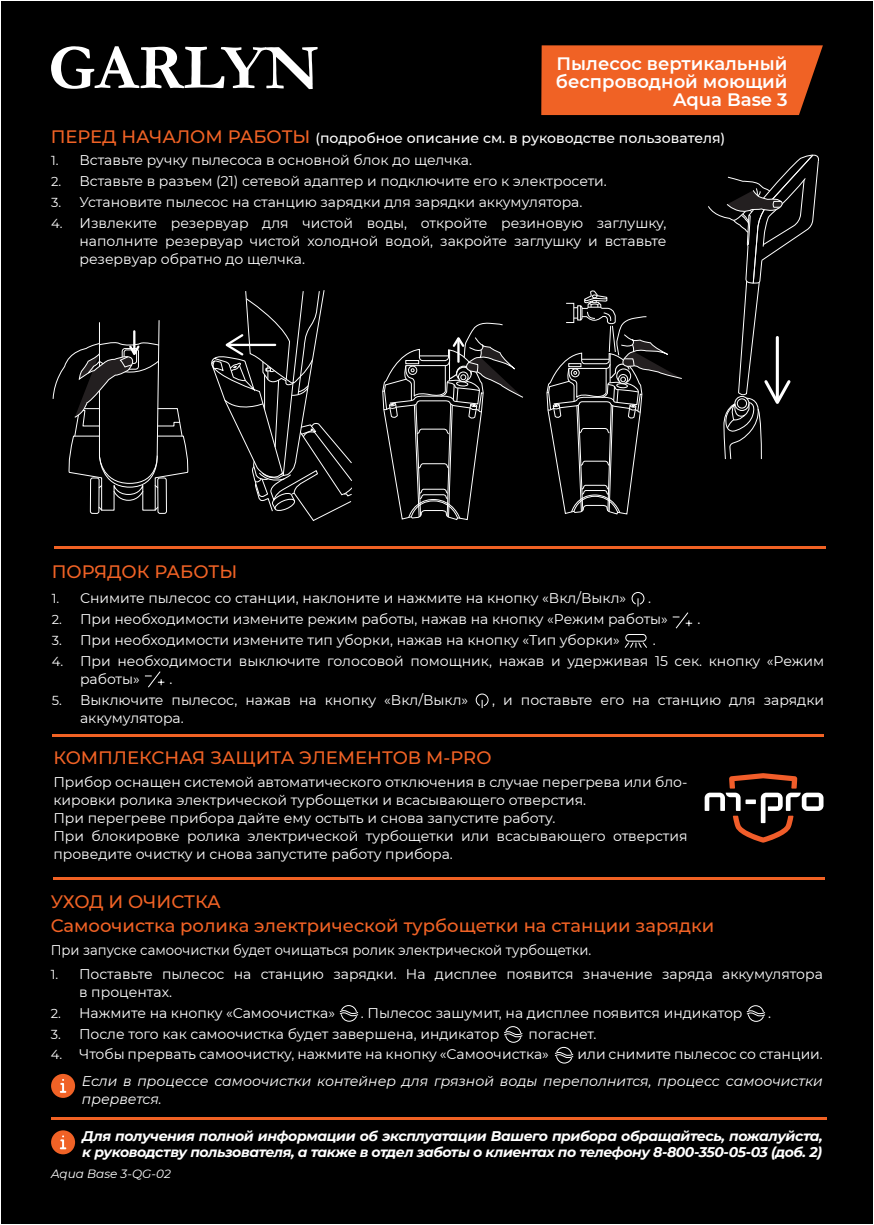
<style>
.page{position:relative;width:874px;height:1225px;background:#fff}
.page>*{position:absolute;margin:0;border:0;box-sizing:border-box;transform-origin:0 0}
.t1{font:500 18px/23.6px "Montserrat";color:#f06225}
.t2{font:600 18px/18px "Montserrat";color:#fff;text-align:right}
.t3{font:14px/18px "Montserrat";color:#fff}
.t4{font:italic 700 14px/16px "Montserrat";letter-spacing:-.03em;color:#fff}
.t5{font:italic 14px/18px "Montserrat";color:#fff}
.t6{font:14px "Montserrat";color:#fff;scale:.94 1}
.t7{font:500 14px "Montserrat";color:#fff}
.t8{font:italic 12px "Montserrat";color:#fff}
.s1{font-size:18px;color:#f06225}
.s2{font-size:13px}
</style>
<div class="page">
<div style="left:1px;top:1px;width:871px;height:1223px;background:#000"></div>
<svg style="left:51px;top:46px;width:266px;height:43px"></svg>
<hr style="left:51px;top:1117px;width:774px;height:2px;background:#f16224">
<hr style="left:53px;top:877px;width:771px;height:2px;background:#f16224">
<hr style="left:52px;top:734px;width:771px;height:2px;background:#f16224">
<hr style="left:54px;top:546px;width:771px;height:2px;background:#f16224">
<svg style="left:746px;top:1005px;width:19px;height:17px"></svg>
<svg style="left:339px;top:1005px;width:19px;height:16px"></svg>
<svg style="left:504px;top:1026px;width:18px;height:16px"></svg>
<svg style="left:554px;top:1047px;width:19px;height:16px"></svg>
<svg style="left:51px;top:1074px;width:24px;height:24px"></svg>
<svg style="left:51px;top:1130px;width:24px;height:24px"></svg>
<svg style="left:631px;top:592px;width:13px;height:15px"></svg>
<svg style="left:672px;top:612px;width:20px;height:17px"></svg>
<svg style="left:624px;top:634px;width:23px;height:14px"></svg>
<svg style="left:145px;top:671px;width:20px;height:17px"></svg>
<svg style="left:475px;top:693px;width:13px;height:15px"></svg>
<div style="left:541px;top:45px;width:281px;height:70px;background:#f06225"></div>
<svg style="left:704px;top:773px;width:119px;height:69px"></svg>
<div style="left:745px;top:799px;width:10px;height:5px;background:#fff"></div>
<svg style="left:211px;top:290px;width:141px;height:231px"></svg>
<svg style="left:382px;top:322px;width:141px;height:198px"></svg>
<svg style="left:52px;top:320px;width:137px;height:194px"></svg>
<svg style="left:546px;top:290px;width:136px;height:224px"></svg>
<svg style="left:708px;top:154px;width:111px;height:306px"></svg>
<p class="t2" style="left:555px;top:54px;width:233px">Пылесос вертикальный беспроводной моющий<br>Aqua Base 3</p>
<p class="t7" style="left:51px;top:128px;width:675px"><span class="s1">ПЕРЕД НАЧАЛОМ РАБОТЫ</span> (подробное описание см. в руководстве пользователя)</p>
<p class="t3" style="left:51px;top:151px;width:422px"><span class="s2">1.</span> Вставьте ручку пылесоса в основной блок до щелчка.</p>
<p class="t3" style="left:51px;top:171px;width:557px"><span class="s2">2.</span> Вставьте в разъем (21) сетевой адаптер и подключите его к электросети.</p>
<p class="t3" style="left:51px;top:192px;width:532px"><span class="s2">3.</span> Установите пылесос на станцию зарядки для зарядки аккумулятора.</p>
<p class="t3" style="left:79px;top:213px;width:588px;text-align:justify;text-indent:-28px"><span class="s2">4.</span> Извлеките резервуар для чистой воды, откройте резиновую заглушку, наполните резервуар чистой холодной водой, закройте заглушку и вставьте резервуар обратно до щелчка.</p>
<p class="t1" style="left:52px;top:559px;width:187px">ПОРЯДОК РАБОТЫ</p>
<p class="t3" style="left:52px;top:588px;width:575px"><span class="s2">1.</span> Снимите пылесос со станции, наклоните и нажмите на кнопку «Вкл/Выкл»</p>
<p class="t3" style="left:648px;top:588px;width:4px">.</p>
<p class="t3" style="left:52px;top:609px;width:617px"><span class="s2">2.</span> При необходимости измените режим работы, нажав на кнопку «Режим работы»</p>
<p class="t3" style="left:697px;top:609px;width:4px">.</p>
<p class="t3" style="left:52px;top:630px;width:569px"><span class="s2">3.</span> При необходимости измените тип уборки, нажав на кнопку «Тип уборки»</p>
<p class="t3" style="left:652px;top:630px;width:4px">.</p>
<p class="t3" style="left:80px;top:651px;width:745px;text-indent:-28px"><span class="s2">4.</span> При необходимости выключите голосовой помощник, нажав и удерживая 15 сек. кнопку «Режим работы»</p>
<p class="t3" style="left:169px;top:669px;width:4px">.</p>
<p class="t3" style="left:52px;top:690px;width:418px"><span class="s2">5.</span> Выключите пылесос, нажав на кнопку «Вкл/Выкл»</p>
<p class="t3" style="left:492px;top:690px;width:333px">, и поставьте его на станцию для зарядки</p>
<p class="t3" style="left:80px;top:708px;width:105px">аккумулятора.</p>
<p class="t1" style="left:53px;top:744px;width:439px">КОМПЛЕКСНАЯ ЗАЩИТА ЭЛЕМЕНТОВ M-PRO</p>
<p class="t3" style="left:53px;top:772px;width:635px">Прибор оснащен системой автоматического отключения в случае перегрева или бло&shy;кировки ролика электрической турбощетки и всасывающего отверстия.<br>При перегреве прибора дайте ему остыть и снова запустите работу.<br>При блокировке ролика электрической турбощетки или всасывающего отверстия проведите очистку и снова запустите работу прибора.</p>
<p class="t1" style="left:51px;top:889px;width:664px">УХОД И ОЧИСТКА<br>Самоочистка ролика электрической турбощетки на станции зарядки</p>
<p class="t6" style="left:51px;top:940px;width:576px">При запуске самоочистки будет очищаться ролик электрической турбощетки.</p>
<p class="t3" style="left:79px;top:964px;width:745px;text-indent:-28px"><span class="s2">1.</span> Поставьте пылесос на станцию зарядки. На дисплее появится значение заряда аккумулятора в процентах.</p>
<p class="t3" style="left:51px;top:1003px;width:286px"><span class="s2">2.</span> Нажмите на кнопку «Самоочистка»</p>
<p class="t3" style="left:360px;top:1003px;width:383px">. Пылесос зашумит, на дисплее появится индикатор</p>
<p class="t3" style="left:767px;top:1003px;width:4px">.</p>
<p class="t3" style="left:51px;top:1024px;width:450px"><span class="s2">3.</span> После того как самоочистка будет завершена, индикатор</p>
<p class="t3" style="left:528px;top:1024px;width:69px">погаснет.</p>
<p class="t3" style="left:51px;top:1045px;width:499px"><span class="s2">4.</span> Чтобы прервать самоочистку, нажмите на кнопку «Самоочистка»</p>
<p class="t3" style="left:577px;top:1045px;width:247px">или снимите пылесос со станции.</p>
<p class="t5" style="left:82px;top:1071px;width:742px">Если в процессе самоочистки контейнер для грязной воды переполнится, процесс самоочистки прервется.</p>
<p class="t4" style="left:82px;top:1127px;width:741px">Для получения полной информации об эксплуатации Вашего прибора обращайтесь, пожалуйста, к руководству пользователя, а также в отдел заботы о клиентах по телефону 8-800-350-05-03 (доб. 2)</p>
<p class="t8" style="left:51px;top:1166px;width:121px">Aqua Base 3-QG-02</p>
</div>
